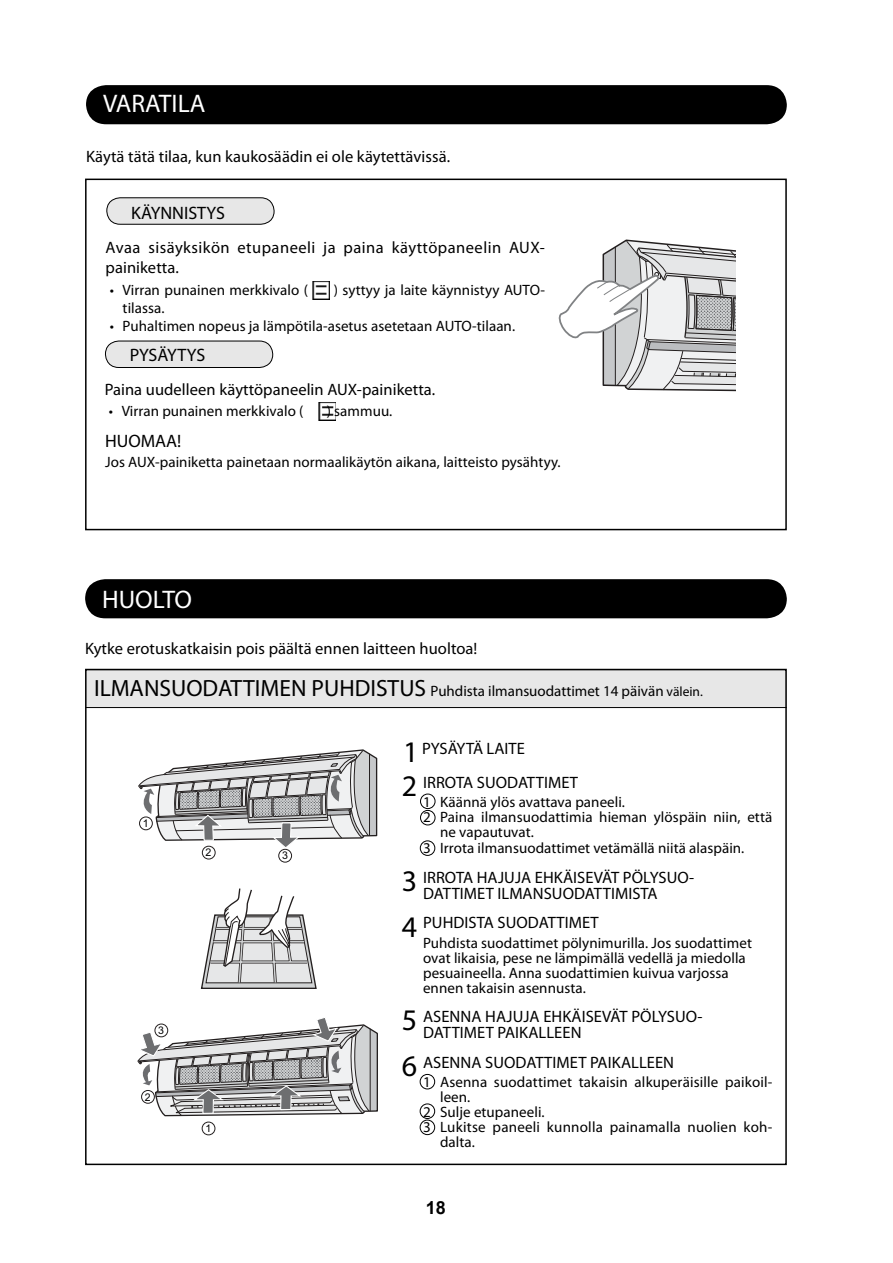
<style>
.page{position:relative;width:893px;height:1263px;background:#fff}
.page>*{position:absolute;margin:0;border:0;box-sizing:border-box;transform-origin:0 0}
.t1{font:25.5px "Myriad Pro";color:#fff}
.t2{font:18px "Myriad Pro";color:#000}
.t3{font:700 18px "Arial";color:#000}
.t4{font:16.5px/16.5px "Myriad Pro";letter-spacing:.005em;color:#000}
.t5{font:16.5px/19.8px "Myriad Pro";letter-spacing:.03em;color:#000}
.t6{font:15px/15px "Myriad Pro";letter-spacing:.005em;color:#000}
.t7{font:10.65px "Arial";color:#000}
.s1{font-size:23.55px}
.s2{font-size:13.5px}
.s3{font-size:30px}
</style>
<div class="page">
<div style="left:85px;top:668px;width:702px;height:39px;background:#e7e7e7"></div>
<hr style="left:85px;top:707px;width:702px;height:1px;background:#000">
<div style="left:85px;top:579px;width:702px;height:39px;background:#000"></div>
<div style="left:86px;top:85px;width:701px;height:39px;background:#000"></div>
<div style="left:107px;top:198px;width:167px;height:26px;background:#e7e7e7;border-radius:13px"></div>
<div style="left:106px;top:197px;width:168px;height:28px;border:1px solid #000;border-radius:13px"></div>
<img style="left:313px;top:282px;width:16px;height:18px">
<div style="left:105px;top:341px;width:168px;height:27px;background:#e7e7e7;border-radius:13px"></div>
<div style="left:105px;top:341px;width:168px;height:27px;border:1px solid #000;border-radius:13px"></div>
<img style="left:319px;top:402px;width:16px;height:18px">
<div style="left:85px;top:179px;width:702px;height:351px;border:2px solid #000"></div>
<div style="left:85px;top:669px;width:702px;height:496px;border:2px solid #000"></div>
<svg style="left:419px;top:793px;width:17px;height:342px"></svg>
<svg style="left:558px;top:239px;width:178px;height:153px"></svg>
<svg style="left:200px;top:888px;width:117px;height:101px"></svg>
<svg style="left:138px;top:749px;width:240px;height:100px"></svg>
<div style="left:278px;top:849px;width:14px;height:13px;border:1px solid #231f1f;border-radius:50%"></div>
<div style="left:139px;top:817px;width:14px;height:13px;border:1px solid #231f1f;border-radius:50%"></div>
<div style="left:202px;top:846px;width:13px;height:13px;border:1px solid #231f1f;border-radius:50%"></div>
<div style="left:202px;top:1122px;width:13px;height:13px;border:1px solid #231f1f;border-radius:50%"></div>
<svg style="left:137px;top:1018px;width:241px;height:99px"></svg>
<h1 class="t1" style="left:103px;top:94px;width:104px">VARATILA</h1>
<p class="t4" style="left:86px;top:150px;width:366px">Käytä tätä tilaa, kun kaukosäädin ei ole käytettävissä.</p>
<p class="t2" style="left:131px;top:206px;width:95px">KÄYNNISTYS</p>
<p class="t5" style="left:106px;top:240px;width:441px">Avaa sisäyksikön etupaneeli ja paina käyttöpaneelin AUX&shy;painiketta.</p>
<p class="t6" style="left:110px;top:284px;width:200px">• Virran punainen merkkivalo (</p>
<p class="t6" style="left:334px;top:284px;width:213px">) syttyy ja laite käynnistyy AUTO-</p>
<p class="t6" style="left:123px;top:302px;width:43px">tilassa.</p>
<p class="t6" style="left:110px;top:320px;width:407px">• Puhaltimen nopeus ja lämpötila-asetus asetetaan AUTO-tilaan.</p>
<p class="t2" style="left:130px;top:349px;width:77px">PYSÄYTYS</p>
<p class="t4" style="left:105px;top:383px;width:332px">Paina uudelleen käyttöpaneelin AUX-painiketta.</p>
<p class="t6" style="left:109px;top:405px;width:196px">• Virran punainen merkkivalo (</p>
<p class="t6" style="left:327px;top:405px;width:67px">) sammuu.</p>
<p class="t2" style="left:105px;top:434px;width:78px">HUOMAA!</p>
<p class="t6" style="left:105px;top:456px;width:457px">Jos AUX-painiketta painetaan normaalikäytön aikana, laitteisto pysähtyy.</p>
<h1 class="t1" style="left:102px;top:590px;width:92px">HUOLTO</h1>
<p class="t4" style="left:85px;top:642px;width:394px">Kytke erotuskatkaisin pois päältä ennen laitteen huoltoa!</p>
<p class="t6" style="left:94px;top:685px;width:610px"><span class="s1">ILMANSUODATTIMEN PUHDISTUS</span> Puhdista ilmansuodattimet 14 päivän <span class="s2">välein.</span></p>
<p class="t7" style="left:143px;top:817px;width:7px">1</p>
<p class="t7" style="left:206px;top:846px;width:7px">2</p>
<p class="t7" style="left:158px;top:1024px;width:7px">3</p>
<p class="t7" style="left:145px;top:1091px;width:7px">2</p>
<p class="t7" style="left:205px;top:1122px;width:7px">1</p>
<p class="t7" style="left:282px;top:850px;width:7px">3</p>
<p class="t4" style="left:402px;top:733px;width:178px;line-height:34px"><span class="s3">1</span> PYSÄYTÄ LAITE<br><span class="s3">2</span> IRROTA SUODATTIMET</p>
<p class="t6" style="left:423px;top:796px;width:203px">1 Käännä ylös avattava paneeli.</p>
<p class="t6" style="left:423px;top:811px;width:351px">2 Paina ilmansuodattimia hieman ylöspäin niin, että</p>
<p class="t6" style="left:440px;top:826px;width:95px">ne vapautuvat.</p>
<p class="t6" style="left:423px;top:842px;width:323px">3 Irrota ilmansuodattimet vetämällä niitä alaspäin.</p>
<p class="t4" style="left:423px;top:870px;width:273px;text-indent:-21px"><span class="s3">3</span> IRROTA HAJUJA EHKÄISEVÄT PÖLYSUO-<br>DATTIMET ILMANSUODATTIMISTA</p>
<p class="t4" style="left:402px;top:916px;width:198px"><span class="s3">4</span> PUHDISTA SUODATTIMET</p>
<p class="t6" style="left:423px;top:937px;width:330px">Puhdista suodattimet pölynimurilla. Jos suodattimet ovat likaisia, pese ne lämpimällä vedellä ja miedolla pesuaineella. Anna suodattimien kuivua varjossa ennen takaisin asennusta.</p>
<p class="t4" style="left:423px;top:1010px;width:281px;text-indent:-21px"><span class="s3">5</span> ASENNA HAJUJA EHKÄISEVÄT PÖLYSUO-<br>DATTIMET PAIKALLEEN</p>
<p class="t4" style="left:402px;top:1055px;width:274px"><span class="s3">6</span> ASENNA SUODATTIMET PAIKALLEEN</p>
<p class="t6" style="left:423px;top:1076px;width:351px">1 Asenna suodattimet takaisin alkuperäisille paikoil-</p>
<p class="t6" style="left:440px;top:1091px;width:32px">leen.</p>
<p class="t6" style="left:423px;top:1106px;width:123px">2 Sulje etupaneeli.</p>
<p class="t6" style="left:423px;top:1121px;width:351px">3 Lukitse paneeli kunnolla painamalla nuolien koh-</p>
<p class="t6" style="left:440px;top:1136px;width:36px">dalta.</p>
<p class="t3" style="left:426px;top:1198px;width:22px">18</p>
</div>
